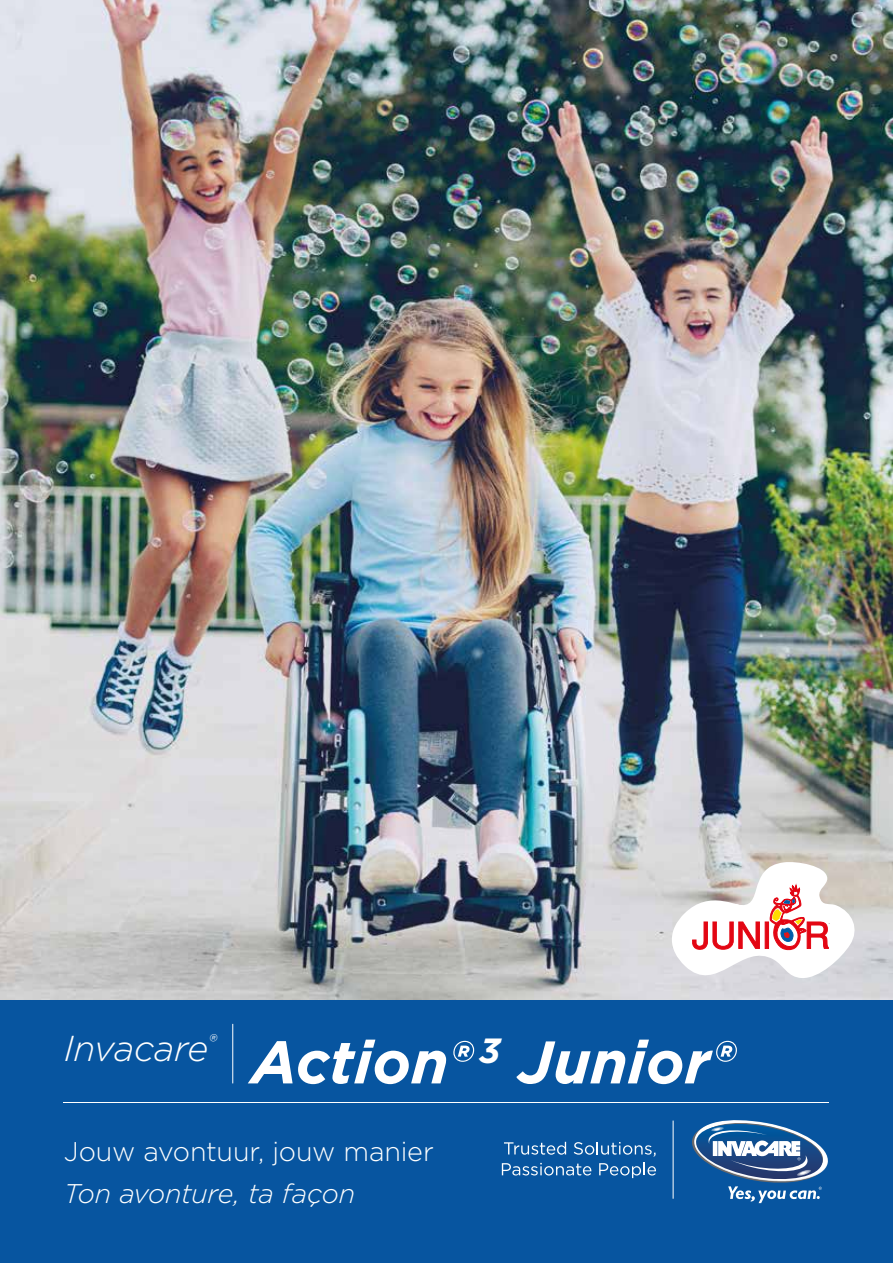
<style>
.page{position:relative;width:893px;height:1263px;background:#fff}
.page>*{position:absolute;margin:0;border:0;box-sizing:border-box;transform-origin:0 0}
.t1{font:italic 700 60px "Gotham";color:#fff}
.t2{font:italic 300 36px "Gotham";letter-spacing:-.015em;color:#fff}
.t3{font:300 27px "Gotham";letter-spacing:-.005em;color:#fff}
.t4{font:italic 300 27px "Gotham";letter-spacing:-.015em;color:#fff}
.t5{font:300 2.55px "Gotham";color:#000}
</style>
<div class="page">
<div style="left:0;top:999px;width:893px;height:264px;background:#0755a0"></div>
<hr style="left:64px;top:1102px;width:765px;height:1px;background:#fff">
<hr style="left:232px;top:1024px;width:1px;height:59px;background:#fff">
<hr style="left:673px;top:1120px;width:1px;height:79px;background:#fff">
<svg style="left:504px;top:1142px;width:62px;height:13px"></svg>
<svg style="left:574px;top:1142px;width:82px;height:14px"></svg>
<svg style="left:502px;top:1163px;width:89px;height:12px"></svg>
<svg style="left:599px;top:1162px;width:57px;height:16px"></svg>
<svg style="left:692px;top:1120px;width:136px;height:83px"></svg>
<img style="left:0;top:0;width:893px;height:999px">
<svg style="left:667px;top:861px;width:193px;height:135px"></svg>
<h2 class="t2" style="left:64px;top:1026px;width:154px">Invacare<sup>®</sup></h2>
<h1 class="t1" style="left:251px;top:1022px;width:484px">Action® <sup>3</sup> Junior®</h1>
<p class="t3" style="left:64px;top:1135px;width:372px">Jouw avontuur, jouw manier</p>
<p class="t4" style="left:64px;top:1176px;width:293px">Ton avonture, ta façon</p>
<p class="t5" style="left:829px;top:922px;width:3px">®</p>
</div>
